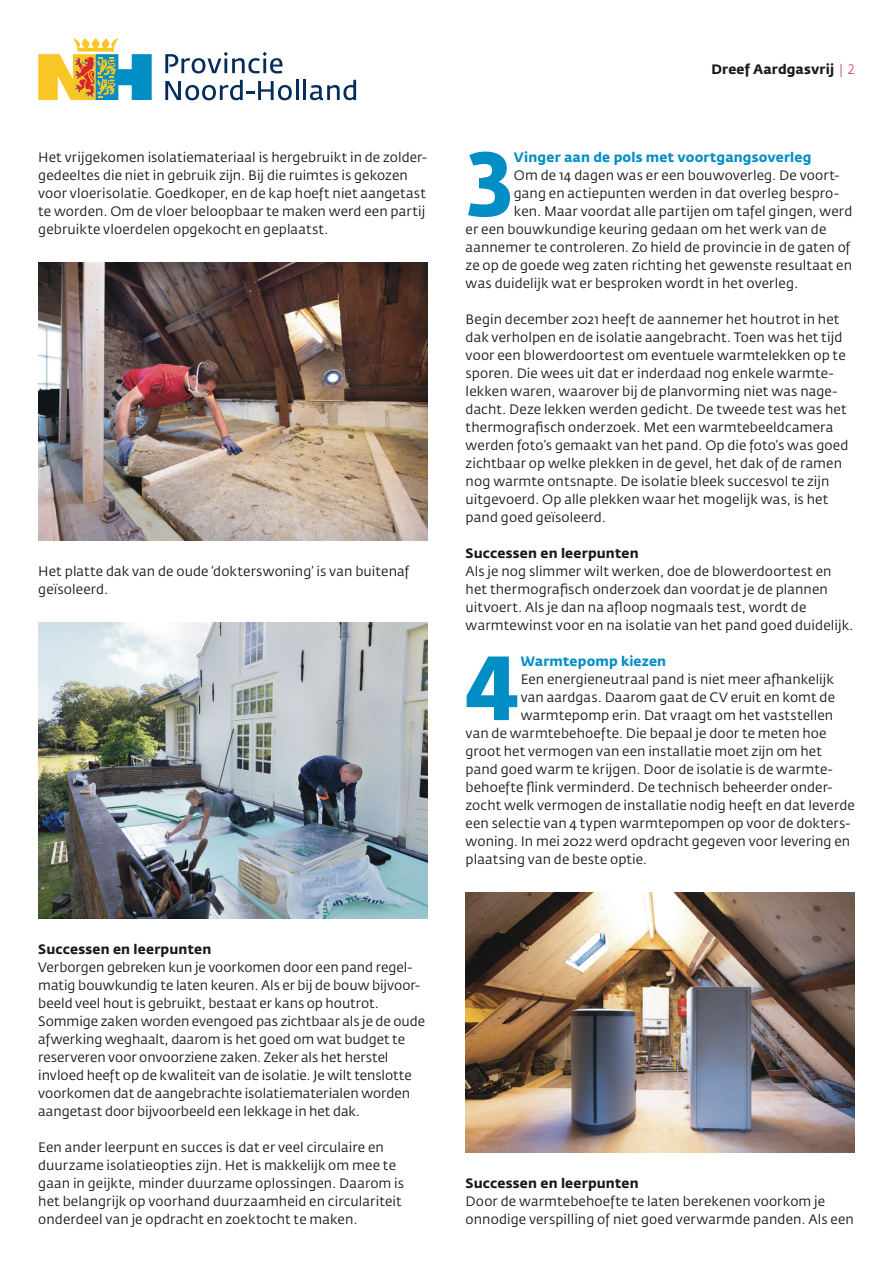
<style>
.page{position:relative;width:893px;height:1263px;background:#fff}
.page>*{position:absolute;margin:0;border:0;box-sizing:border-box;transform-origin:0 0}
.Tussenkop{font:700 89.85px "Fedra Sans Std";color:#008ec5}
.Plat{font:13.5px/18px "Fedra Sans Std";letter-spacing:.005em;color:#1a1a1a}
.Plat-2{font:700 13.5px "Fedra Sans Std";letter-spacing:.01em;color:#1a1a1a}
.Tussenkop-2{font:700 13.5px "Fedra Sans Std";letter-spacing:.01em;color:#008ec5}
.s1{font-weight:300;color:#d72533}
</style>
<div class="page">
<svg style="left:38px;top:38px;width:114px;height:62px"></svg>
<svg style="left:165px;top:80px;width:127px;height:20px"></svg>
<hr style="left:296px;top:80px;width:2px;height:20px;background:#052d5a">
<hr style="left:303px;top:80px;width:3px;height:20px;background:#052d5a">
<svg style="left:310px;top:80px;width:46px;height:20px"></svg>
<svg style="left:165px;top:52px;width:118px;height:21px"></svg>
<img style="left:38px;top:263px;width:389px;height:277px">
<img style="left:38px;top:623px;width:389px;height:295px">
<img style="left:466px;top:893px;width:389px;height:259px">
<p class="Plat" style="left:38px;top:148px;width:389px">Het vrijgekomen isolatiemateriaal is hergebruikt in de zolder&shy;gedeeltes die niet in gebruik zijn. Bij die ruimtes is gekozen voor vloerisolatie. Goedkoper, en de kap hoeft niet aangetast te worden. Om de vloer beloopbaar te maken werd een partij gebruikte vloerdelen opgekocht en geplaatst.</p>
<p class="Plat" style="left:38px;top:562px;width:373px">Het platte dak van de oude ‘dokterswoning’ is van buitenaf geïsoleerd.</p>
<p class="Plat-2" style="left:38px;top:941px;width:175px">Successen en leerpunten</p>
<p class="Plat" style="left:38px;top:958px;width:388px">Verborgen gebreken kun je voorkomen door een pand regel&shy;matig bouwkundig te laten keuren. Als er bij de bouw bijvoor&shy;beeld veel hout is gebruikt, bestaat er kans op houtrot.<br>Sommige zaken worden evengoed pas zichtbaar als je de oude afwerking weghaalt, daarom is het goed om wat budget te reserveren voor onvoorziene zaken. Zeker als het herstel invloed heeft op de kwaliteit van de isolatie. Je wilt tenslotte voorkomen dat de aangebrachte isolatiematerialen worden aangetast door bijvoorbeeld een lekkage in het dak.</p>
<p class="Plat" style="left:38px;top:1138px;width:367px">Een ander leerpunt en succes is dat er veel circulaire en duurzame isolatieopties zijn. Het is makkelijk om mee te gaan in geijkte, minder duurzame oplossingen. Daarom is het belangrijk op voorhand duurzaamheid en circulariteit onderdeel van je opdracht en zoektocht te maken.</p>
<p class="Plat-2" style="left:711px;top:61px;width:145px">Dreef Aardgasvrij <span class="s1">| 2</span></p>
<p class="Tussenkop" style="left:466px;top:126px;width:49px">3</p>
<p class="Tussenkop-2" style="left:514px;top:149px;width:299px">Vinger aan de pols met voortgangsoverleg</p>
<p class="Plat" style="left:514px;top:166px;width:326px">Om de 14 dagen was er een bouwoverleg. De voort-</p>
<p class="Plat" style="left:514px;top:184px;width:326px">gang en actiepunten werden in dat overleg bespro-</p>
<p class="Plat" style="left:514px;top:202px;width:340px">ken. Maar voordat alle partijen om tafel gingen, werd</p>
<p class="Plat" style="left:466px;top:220px;width:362px">er een bouwkundige keuring gedaan om het werk van de</p>
<p class="Plat" style="left:466px;top:238px;width:386px">aannemer te controleren. Zo hield de provincie in de gaten of</p>
<p class="Plat" style="left:466px;top:256px;width:388px">ze op de goede weg zaten richting het gewenste resultaat en</p>
<p class="Plat" style="left:466px;top:274px;width:334px">was duidelijk wat er besproken wordt in het overleg.</p>
<p class="Plat" style="left:466px;top:310px;width:384px">Begin december 2021 heeft de aannemer het houtrot in het dak verholpen en de isolatie aangebracht. Toen was het tijd voor een blowerdoortest om eventuele warmtelekken op te sporen. Die wees uit dat er inderdaad nog enkele warmte&shy;lekken waren, waarover bij de planvorming niet was nage&shy;dacht. Deze lekken werden gedicht. De tweede test was het thermografisch onderzoek. Met een warmtebeeldcamera werden foto’s gemaakt van het pand. Op die foto’s was goed zichtbaar op welke plekken in de gevel, het dak of de ramen nog warmte ontsnapte. De isolatie bleek succesvol te zijn uitgevoerd. Op alle plekken waar het mogelijk was, is het pand goed geïsoleerd.</p>
<p class="Plat-2" style="left:466px;top:545px;width:175px">Successen en leerpunten</p>
<p class="Plat" style="left:466px;top:562px;width:389px">Als je nog slimmer wilt werken, doe de blowerdoortest en het thermografisch onderzoek dan voordat je de plannen uitvoert. Als je dan na afloop nogmaals test, wordt de warmtewinst voor en na isolatie van het pand goed duidelijk.</p>
<p class="Tussenkop" style="left:466px;top:630px;width:56px">4</p>
<p class="Tussenkop-2" style="left:521px;top:653px;width:147px">Warmtepomp kiezen</p>
<p class="Plat" style="left:521px;top:670px;width:315px">Een energieneutraal pand is niet meer afhankelijk</p>
<p class="Plat" style="left:521px;top:688px;width:316px">van aardgas. Daarom gaat de CV eruit en komt de</p>
<p class="Plat" style="left:521px;top:706px;width:314px">warmtepomp erin. Dat vraagt om het vaststellen</p>
<p class="Plat" style="left:466px;top:724px;width:362px">van de warmtebehoefte. Die bepaal je door te meten hoe</p>
<p class="Plat" style="left:466px;top:742px;width:358px">groot het vermogen van een installatie moet zijn om het</p>
<p class="Plat" style="left:466px;top:760px;width:368px">pand goed warm te krijgen. Door de isolatie is de warmte-</p>
<p class="Plat" style="left:466px;top:778px;width:367px">behoefte flink verminderd. De technisch beheerder onder-</p>
<p class="Plat" style="left:466px;top:796px;width:391px">zocht welk vermogen de installatie nodig heeft en dat leverde</p>
<p class="Plat" style="left:466px;top:814px;width:385px">een selectie van 4 typen warmtepompen op voor de dokters-</p>
<p class="Plat" style="left:466px;top:832px;width:386px">woning. In mei 2022 werd opdracht gegeven voor levering en</p>
<p class="Plat" style="left:466px;top:850px;width:183px">plaatsing van de beste optie.</p>
<p class="Plat-2" style="left:466px;top:1175px;width:175px">Successen en leerpunten</p>
<p class="Plat" style="left:466px;top:1192px;width:390px">Door de warmtebehoefte te laten berekenen voorkom je onnodige verspilling of niet goed verwarmde panden. Als een</p>
</div>
